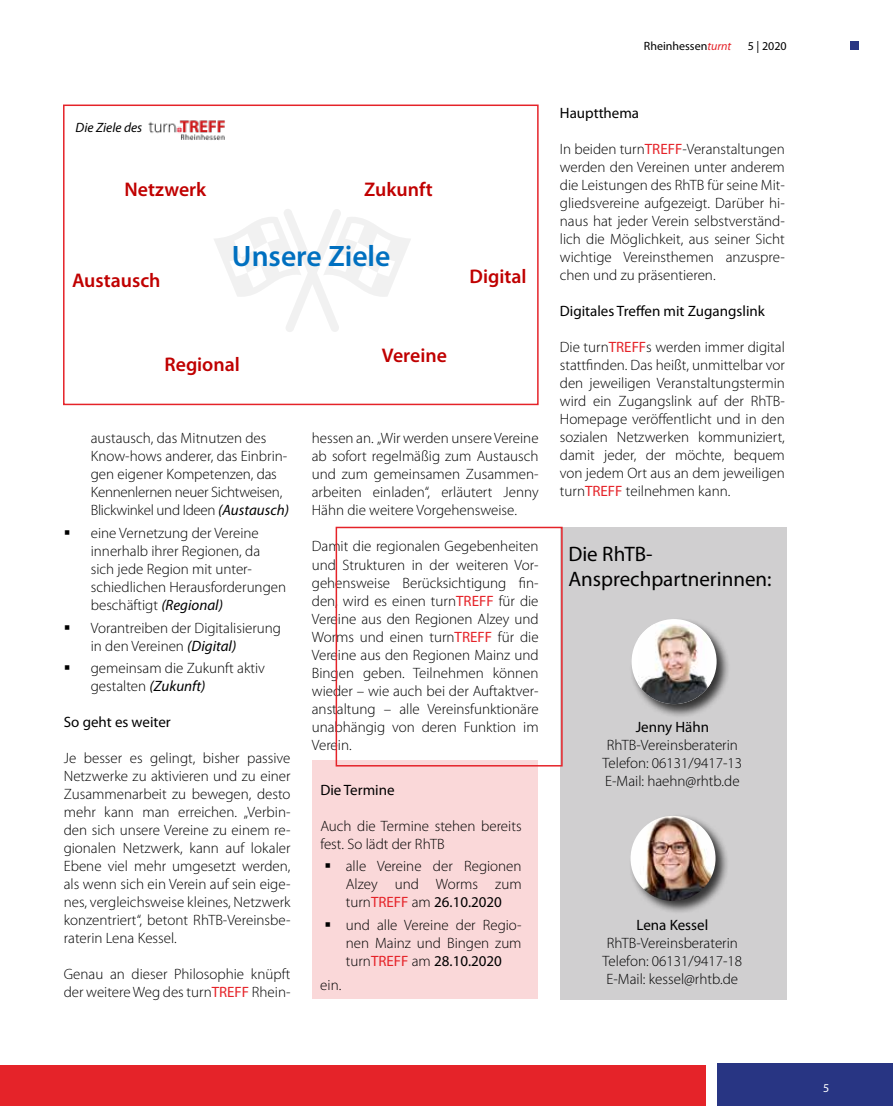
<style>
.page{position:relative;width:893px;height:1106px;background:#fff}
.page>*{position:absolute;margin:0;border:0;box-sizing:border-box;transform-origin:0 0}
.t1{font:600 29.7px "Myriad Pro";color:#0070c0}
.t2{font:21px/25.2px "Myriad Pro";color:#000}
.t3{font:600 19.8px "Myriad Pro";color:#c00000}
.t4{font:300 15px/18px "Myriad Pro";color:#000}
.t5{font:15px "Myriad Pro";color:#000}
.t6{font:italic 13.5px "Myriad Pro";color:#000}
.t7{font:12px "Myriad Pro";color:#000}
.t8{font:12px "Myriad Pro";color:#fff}
.s1{font-style:italic;color:#e52329}
.s2{font-weight:400;font-style:italic}
.s3{font-weight:400;color:#e52329}
.s4{font-weight:400}
</style>
<div class="page">
<div style="left:850px;top:41px;width:9px;height:9px;background:#283583"></div>
<div style="left:718px;top:1063px;width:175px;height:43px;background:#283583"></div>
<div style="left:0;top:1065px;width:706px;height:41px;background:#e52329"></div>
<div style="left:312px;top:760px;width:225px;height:238px;background:#fad8d9"></div>
<svg style="left:214px;top:209px;width:197px;height:123px"></svg>
<div style="left:63px;top:104px;width:476px;height:301px;border:2px solid #e52329"></div>
<img style="left:148px;top:120px;width:77px;height:20px">
<div style="left:560px;top:526px;width:227px;height:473px;background:#d0cfd0"></div>
<div style="left:628px;top:813px;width:102px;height:102px;background:#000;opacity:.75"></div>
<img style="left:630px;top:816px;width:86px;height:85px;border-radius:43px">
<div style="left:629px;top:617px;width:102px;height:101px;background:#000;opacity:.75"></div>
<div style="left:632px;top:619px;width:85px;height:85px;background:#fff;border-radius:50%"></div>
<img style="left:638px;top:624px;width:73px;height:80px">
<div style="left:336px;top:526px;width:227px;height:240px;border:2px solid #e52329"></div>
<p class="t7" style="left:644px;top:39px;width:89px">Rheinhessen<span class="s1">turnt</span></p>
<p class="t7" style="left:748px;top:38px;width:40px">5 | 2020</p>
<p class="t6" style="left:76px;top:119px;width:68px">Die Ziele des</p>
<h3 class="t3" style="left:125px;top:176px;width:83px">Netzwerk</h3>
<h3 class="t3" style="left:72px;top:267px;width:90px">Austausch</h3>
<h3 class="t3" style="left:364px;top:176px;width:70px">Zukunft</h3>
<h1 class="t1" style="left:232px;top:237px;width:160px">Unsere Ziele</h1>
<h3 class="t3" style="left:164px;top:351px;width:77px">Regional</h3>
<h3 class="t3" style="left:382px;top:343px;width:67px">Vereine</h3>
<h3 class="t3" style="left:470px;top:263px;width:59px">Digital</h3>
<p class="t4" style="left:91px;top:430px;width:200px">austausch, das Mitnutzen des<br>Know-hows anderer, das Einbrin&shy;gen eigener Kompetenzen, das<br>Kennenlernen neuer Sichtweisen,<br>Blickwinkel und Ideen <span class="s2">(Austausch)</span></p>
<p class="t4" style="left:91px;top:524px;width:197px">eine Vernetzung der Vereine innerhalb ihrer Regionen, da sich jede Region mit unter&shy;schiedlichen Herausforderungen beschäftigt <span class="s2">(Regional)</span></p>
<p class="t4" style="left:91px;top:619px;width:192px">Vorantreiben der Digitalisierung in den Vereinen <span class="s2">(Digital)</span></p>
<p class="t4" style="left:91px;top:659px;width:176px">gemeinsam die Zukunft aktiv gestalten <span class="s2">(Zukunft)</span></p>
<p class="t5" style="left:64px;top:712px;width:109px">So geht es weiter</p>
<p class="t4" style="left:64px;top:749px;width:228px;text-align:justify">Je besser es gelingt, bisher passive Netzwerke zu aktivieren und zu einer Zusammenarbeit zu bewegen, desto mehr kann man erreichen. „Verbin&shy;den sich unsere Vereine zu einem re&shy;gionalen Netzwerk, kann auf lokaler Ebene viel mehr umgesetzt werden, als wenn sich ein Verein auf sein eige&shy;nes, vergleichsweise kleines, Netzwerk konzentriert“, betont RhTB-Vereinsbe&shy;raterin Lena Kessel.</p>
<p class="t4" style="left:64px;top:965px;width:228px">Genau an dieser Philosophie knüpft der weitere Weg des turn<span class="s3">TREFF</span> Rhein-</p>
<p class="t4" style="left:312px;top:430px;width:228px;text-align:justify">hessen an. „Wir werden unsere Vereine ab sofort regelmäßig zum Austausch und zum gemeinsamen Zusammen&shy;arbeiten einladen“, erläutert Jenny Hähn die weitere Vorgehensweise.</p>
<p class="t4" style="left:312px;top:538px;width:228px;text-align:justify">Damit die regionalen Gegebenheiten und Strukturen in der weiteren Vor&shy;gehensweise Berücksichtigung fin&shy;den, wird es einen turn<span class="s3">TREFF</span> für die Vereine aus den Regionen Alzey und Worms und einen turn<span class="s3">TREFF</span> für die Vereine aus den Regionen Mainz und Bingen geben. Teilnehmen können wieder – wie auch bei der Auftaktver&shy;anstaltung – alle Vereinsfunktionäre unabhängig von deren Funktion im Verein.</p>
<p class="t5" style="left:320px;top:780px;width:76px">Die Termine</p>
<p class="t4" style="left:320px;top:817px;width:203px">Auch die Termine stehen bereits fest. So lädt der RhTB</p>
<p class="t4" style="left:346px;top:857px;width:177px;text-align:justify">alle Vereine der Regionen Alzey und Worms zum turn<span class="s3">TREFF</span> am <span class="s4">26.10.2020</span></p>
<p class="t4" style="left:346px;top:916px;width:177px;text-align:justify">und alle Vereine der Regio&shy;nen Mainz und Bingen zum turn<span class="s3">TREFF</span> am <span class="s4">28.10.2020</span></p>
<p class="t4" style="left:320px;top:976px;width:23px">ein.</p>
<p class="t5" style="left:560px;top:103px;width:81px">Hauptthema</p>
<p class="t4" style="left:560px;top:140px;width:227px;text-align:justify">In beiden turn<span class="s3">TREFF</span>-Veranstaltungen werden den Vereinen unter anderem die Leistungen des RhTB für seine Mit&shy;gliedsvereine aufgezeigt. Darüber hi&shy;naus hat jeder Verein selbstverständ&shy;lich die Möglichkeit, aus seiner Sicht wichtige Vereinsthemen anzuspre&shy;chen und zu präsentieren.</p>
<p class="t5" style="left:560px;top:301px;width:206px">Digitales Treffen mit Zugangslink</p>
<p class="t4" style="left:560px;top:338px;width:227px;text-align:justify">Die turn<span class="s3">TREFF</span>s werden immer digital stattfinden. Das heißt, unmittelbar vor den jeweiligen Veranstaltungstermin wird ein Zugangslink auf der RhTB-Homepage veröffentlicht und in den sozialen Netzwerken kommuniziert, damit jeder, der möchte, bequem von jedem Ort aus an dem jeweiligen turn<span class="s3">TREFF</span> teilnehmen kann.</p>
<h2 class="t2" style="left:568px;top:540px;width:205px">Die RhTB-<br>Ansprechpartnerinnen:</h2>
<p class="t5" style="left:636px;top:717px;width:75px">Jenny Hähn</p>
<p class="t4" style="left:603px;top:736px;width:141px">RhTB-Vereinsberaterin<br>Telefon: 06131/9417-13<br>E-Mail: haehn@rhtb.de</p>
<p class="t5" style="left:636px;top:915px;width:73px">Lena Kessel</p>
<p class="t4" style="left:603px;top:934px;width:141px">RhTB-Vereinsberaterin<br>Telefon: 06131/9417-18<br>E-Mail: kessel@rhtb.de</p>
<p class="t8" style="left:823px;top:1080px;width:8px">5</p>
</div>
